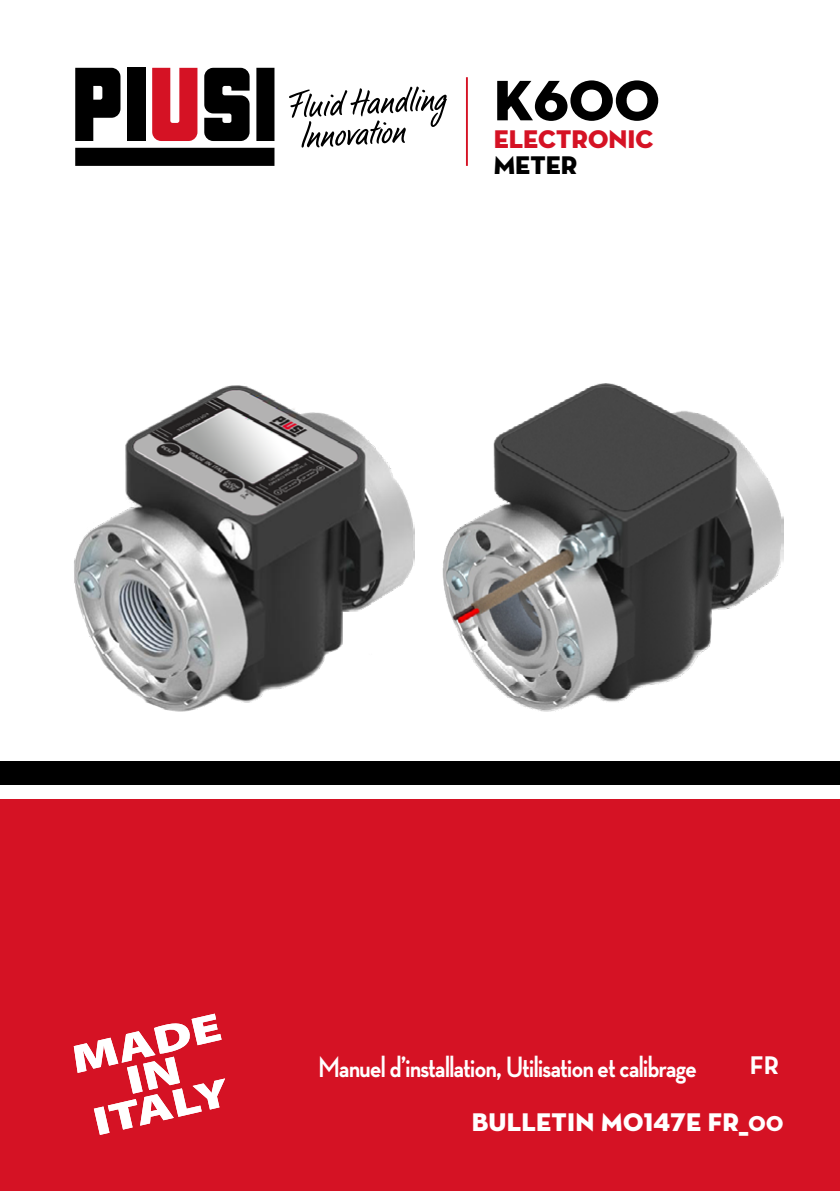
<style>
.page{position:relative;width:840px;height:1191px;background:#fff}
.page>*{position:absolute;margin:0;border:0;box-sizing:border-box;transform-origin:0 0}
.t1{font:58px "Neutraface Display Titling";color:#000}
.t2{font:700 30px "Neutraface Display";letter-spacing:-.02em;color:#fff;scale:.9 1}
.t3{font:26px "Neutraface Display Titling";letter-spacing:.01em;color:#fff}
.t4{font:26px "Neutraface Display Titling";color:#d51224}
.t5{font:26px "Neutraface Display Titling";color:#000}
.t6{font:700 26px "Neutraface Text";color:#fff;scale:.96 1}
.s1{font-size:22px}
</style>
<div class="page">
<div style="left:0;top:799px;width:839px;height:392px;background:#d51224"></div>
<div style="left:0;top:761px;width:839px;height:24px;background:#000"></div>
<svg style="left:74px;top:1013px;width:151px;height:122px"></svg>
<svg style="left:289px;top:87px;width:157px;height:61px"></svg>
<hr style="left:465px;top:77px;width:2px;height:89px;background:#d51224">
<div style="left:75px;top:148px;width:199px;height:18px;background:#000"></div>
<svg style="left:256px;top:68px;width:18px;height:73px"></svg>
<svg style="left:204px;top:68px;width:45px;height:73px;background:#212121"></svg>
<svg style="left:152px;top:68px;width:45px;height:73px;background:#db3848"></svg>
<svg style="left:75px;top:68px;width:45px;height:73px"></svg>
<div style="left:127px;top:68px;width:18px;height:73px;background:#000"></div>
<img style="left:442px;top:384px;width:340px;height:327px">
<img style="left:74px;top:385px;width:340px;height:326px">
<p class="t1" style="left:493px;top:64px;width:167px">K600</p>
<p class="t4" style="left:493px;top:123px;width:161px">ELECTRONIC</p>
<p class="t5" style="left:493px;top:149px;width:85px">METER</p>
<p class="t2" style="left:318px;top:1050px;width:422px">Manuel d’installation, Utilisation et calibrage</p>
<p class="t6" style="left:749px;top:1048px;width:32px">FR</p>
<p class="t3" style="left:471px;top:1105px;width:313px">BULLETIN M0147E FR_<span class="s1">00</span></p>
</div>
